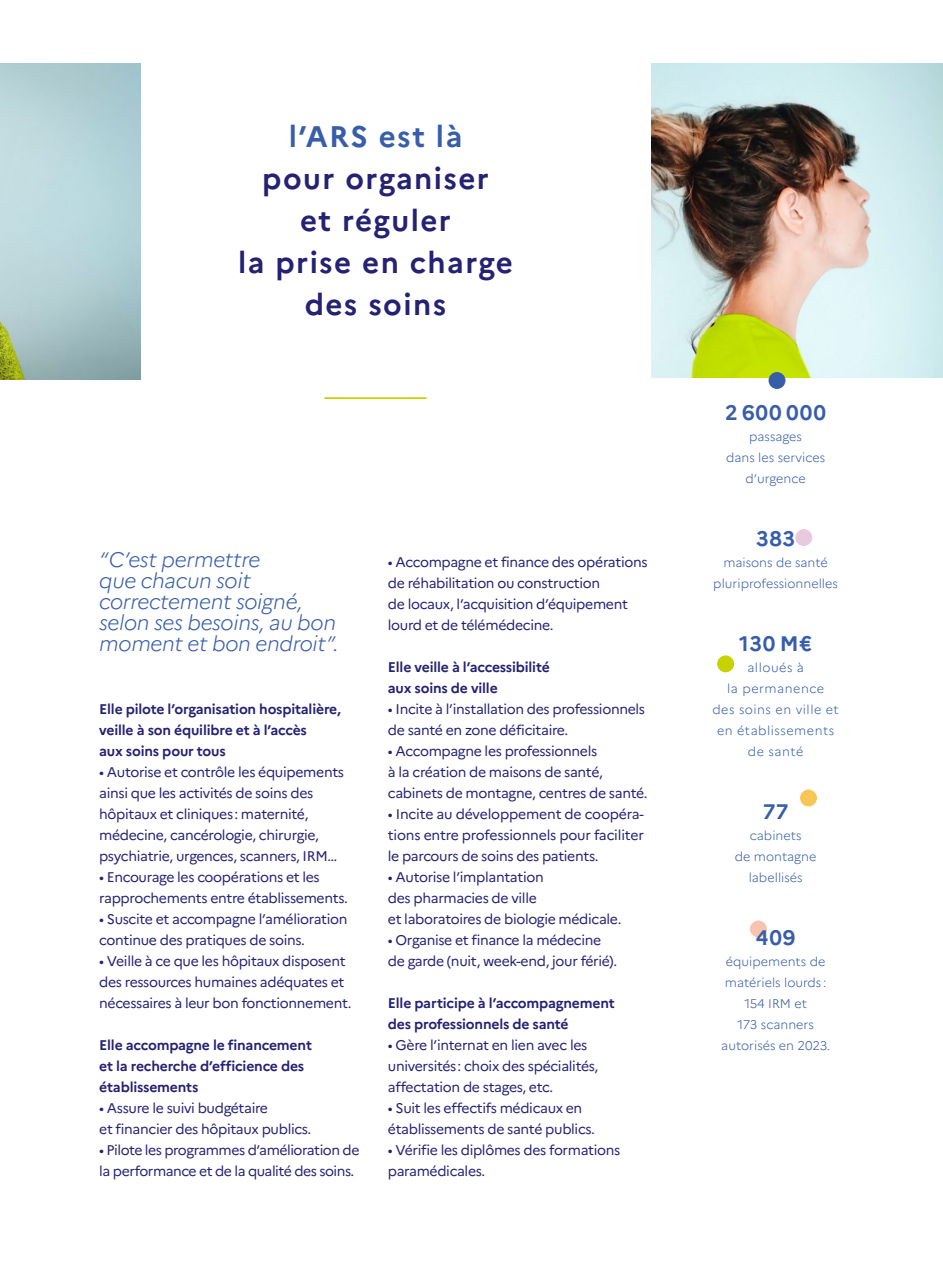
<style>
.page{position:relative;width:943px;height:1265px;background:#fff}
.page>*{position:absolute;margin:0;border:0;box-sizing:border-box;transform-origin:0 0}
.t1{font:700 29.75px/42px "Marianne";letter-spacing:.05em;color:#252173;text-align:center}
.t2{font:700 29.75px "Marianne";letter-spacing:.05em;color:#385ea9}
.t3{font:italic 300 21px/21px "Marianne";letter-spacing:-.015em;color:#385ea9}
.t4{font:700 21px "Marianne";letter-spacing:.04em;color:#385ea9}
.t5{font:14px/21px "Marianne";letter-spacing:-.025em;color:#252173}
.t6{font:700 14px/21px "Marianne";letter-spacing:-.015em;color:#252173}
.t7{font:300 12.6px/21px "Marianne";color:#385ea9;text-align:center}
.t8{font:300 12.6px/21px "Marianne";letter-spacing:.04em;color:#385ea9;text-align:center}
</style>
<div class="page">
<img style="left:0;top:63px;width:141px;height:316px">
<img style="left:651px;top:63px;width:292px;height:314px">
<hr style="left:324px;top:397px;width:102px;height:2px;background:#c7d300">
<div style="left:750px;top:921px;width:16px;height:16px;background:#f9c4af;border-radius:50%"></div>
<div style="left:768px;top:372px;width:17px;height:17px;background:#385ea9;border-radius:50%"></div>
<div style="left:800px;top:790px;width:17px;height:16px;background:#f7c656;border-radius:50%"></div>
<div style="left:717px;top:655px;width:17px;height:17px;background:#c7d300;border-radius:50%"></div>
<div style="left:795px;top:529px;width:17px;height:17px;background:#e9c9de;border-radius:50%"></div>
<h1 class="t2" style="left:289px;top:118px;width:175px">l’ARS est là</h1>
<h1 class="t1" style="left:238px;top:157px;width:276px">pour organiser<br>et réguler<br>la prise en charge des soins</h1>
<h2 class="t3" style="left:99px;top:549px;width:241px">“ C’est permettre<br>que chacun soit correctement soigné, selon ses besoins, au bon moment et bon endroit ”.</h2>
<p class="t6" style="left:99px;top:698px;width:243px">Elle pilote l’organisation hospitalière, veille à son équilibre et à l’accès<br>aux soins pour tous</p>
<p class="t5" style="left:99px;top:761px;width:246px">• Autorise et contrôle les équipements ainsi que les activités de soins des hôpitaux et cliniques : maternité, médecine, cancérologie, chirurgie, psychiatrie, urgences, scanners, IRM…</p>
<p class="t5" style="left:99px;top:866px;width:250px">• Encourage les coopérations et les rapprochements entre établissements.</p>
<p class="t5" style="left:99px;top:908px;width:250px">• Suscite et accompagne l’amélioration continue des pratiques de soins.</p>
<p class="t5" style="left:99px;top:950px;width:254px">• Veille à ce que les hôpitaux disposent des ressources humaines adéquates et nécessaires à leur bon fonctionnement.</p>
<p class="t6" style="left:99px;top:1034px;width:214px">Elle accompagne le financement et la recherche d’efficience des établissements</p>
<p class="t5" style="left:99px;top:1097px;width:214px">• Assure le suivi budgétaire<br>et financier des hôpitaux publics.</p>
<p class="t5" style="left:99px;top:1139px;width:262px">• Pilote les programmes d’amélioration de la performance et de la qualité des soins.</p>
<p class="t5" style="left:388px;top:551px;width:261px">• Accompagne et finance des opérations de réhabilitation ou construction<br>de locaux, l’acquisition d’équipement lourd et de télémédecine.</p>
<p class="t6" style="left:388px;top:656px;width:163px">Elle veille à l’accessibilité aux soins de ville</p>
<p class="t5" style="left:388px;top:698px;width:259px">• Incite à l’installation des professionnels de santé en zone déficitaire.</p>
<p class="t5" style="left:388px;top:740px;width:261px">• Accompagne les professionnels<br>à la création de maisons de santé, cabinets de montagne, centres de santé.</p>
<p class="t5" style="left:388px;top:803px;width:257px;text-align:justify">• Incite au développement de coopéra&shy;tions entre professionnels pour faciliter le parcours de soins des patients.</p>
<p class="t5" style="left:388px;top:866px;width:235px">• Autorise l’implantation<br>des pharmacies de ville<br>et laboratoires de biologie médicale.</p>
<p class="t5" style="left:388px;top:929px;width:231px">• Organise et finance la médecine de garde (nuit, week-end, jour férié).</p>
<p class="t6" style="left:388px;top:992px;width:228px">Elle participe à l’accompagnement des professionnels de santé</p>
<p class="t5" style="left:388px;top:1034px;width:212px">• Gère l’internat en lien avec les universités : choix des spécialités, affectation de stages, etc.</p>
<p class="t5" style="left:388px;top:1097px;width:208px">• Suit les effectifs médicaux en établissements de santé publics.</p>
<p class="t5" style="left:388px;top:1139px;width:234px">• Vérifie les diplômes des formations paramédicales.</p>
<h2 class="t4" style="left:725px;top:400px;width:102px">2 600 000</h2>
<p class="t7" style="left:726px;top:426px;width:101px">passages<br>dans les services d’urgence</p>
<h2 class="t4" style="left:756px;top:526px;width:41px">383</h2>
<p class="t7" style="left:713px;top:552px;width:126px">maisons de santé pluriprofessionnelles</p>
<h2 class="t4" style="left:739px;top:631px;width:74px">130 M€</h2>
<p class="t8" style="left:712px;top:657px;width:128px">alloués à<br>la permanence<br>des soins en ville et en établissements de santé</p>
<h2 class="t4" style="left:762px;top:799px;width:27px">77</h2>
<p class="t7" style="left:734px;top:825px;width:83px">cabinets<br>de montagne labellisés</p>
<h2 class="t4" style="left:755px;top:925px;width:41px">409</h2>
<p class="t7" style="left:721px;top:951px;width:110px">équipements de matériels lourds :<br>154 IRM et<br>173 scanners autorisés en 2023.</p>
</div>
